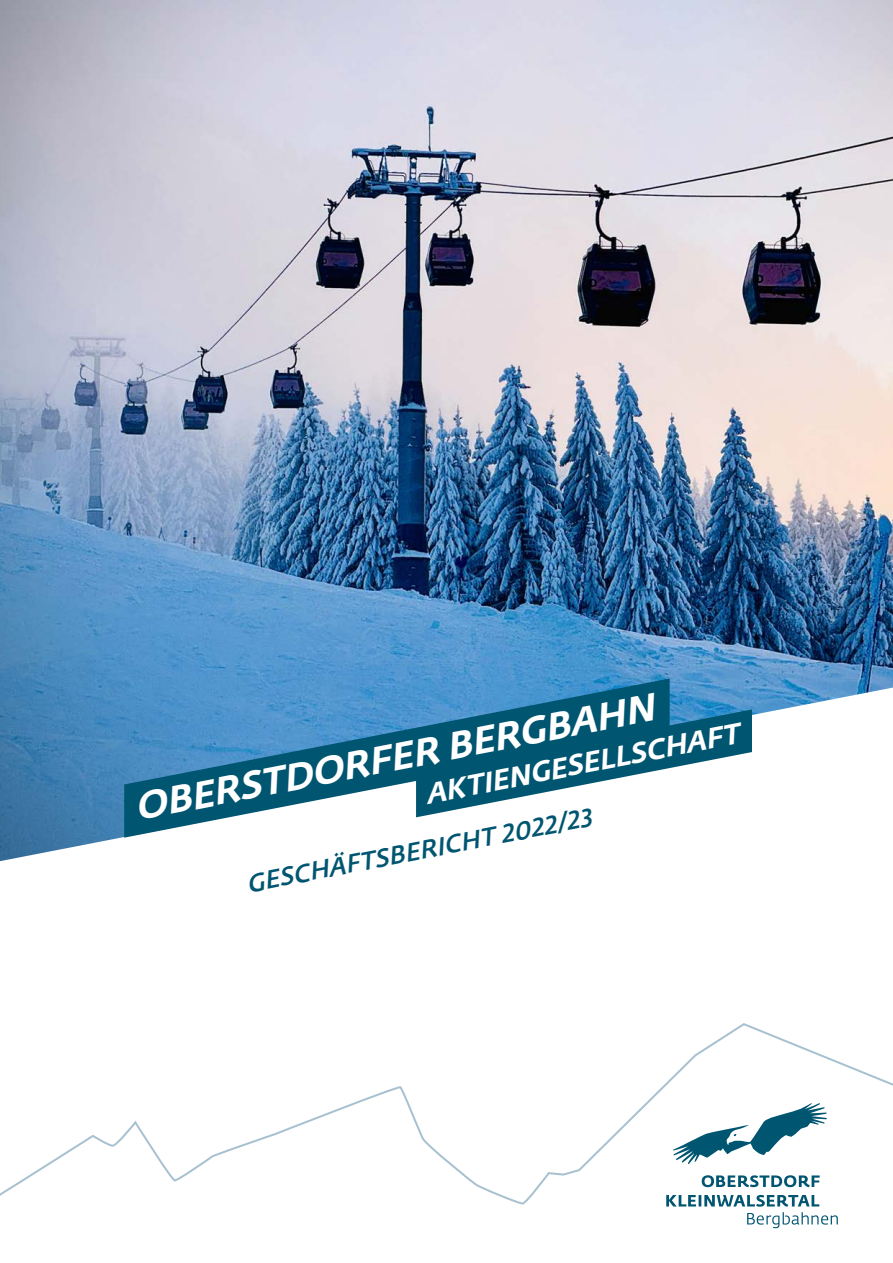
<style>
.page{position:relative;width:893px;height:1263px;background:#fff}
.page>*{position:absolute;margin:0;border:0;box-sizing:border-box;transform-origin:0 0}
.t1{font:italic 700 37.8px "Fedra Sans Std";color:#fff}
.t2{font:italic 700 28.35px "Fedra Sans Std";color:#fff}
.t3{font:italic 500 25.2px "Fedra Sans Std";color:#005571}
</style>
<div class="page">
<img style="left:0;top:0;width:893px;height:861px">
<svg style="left:124px;top:678px;width:546px;height:160px"></svg>
<svg style="left:416px;top:709px;width:336px;height:108px"></svg>
<svg style="left:747px;top:1220px;width:91px;height:8px"></svg>
<svg style="left:0;top:1023px;width:893px;height:197px"></svg>
<h1 class="t1" style="left:132px;top:783px;width:529px;rotate:-11deg">OBERSTDORFER BERGBAHN</h1>
<p class="t2" style="left:423px;top:776px;width:320px;rotate:-11deg">AKTIENGESELLSCHAFT</p>
<p class="t3" style="left:245px;top:868px;width:352px;rotate:-11deg">GESCHÄFTSBERICHT 2022/23</p>
</div>
